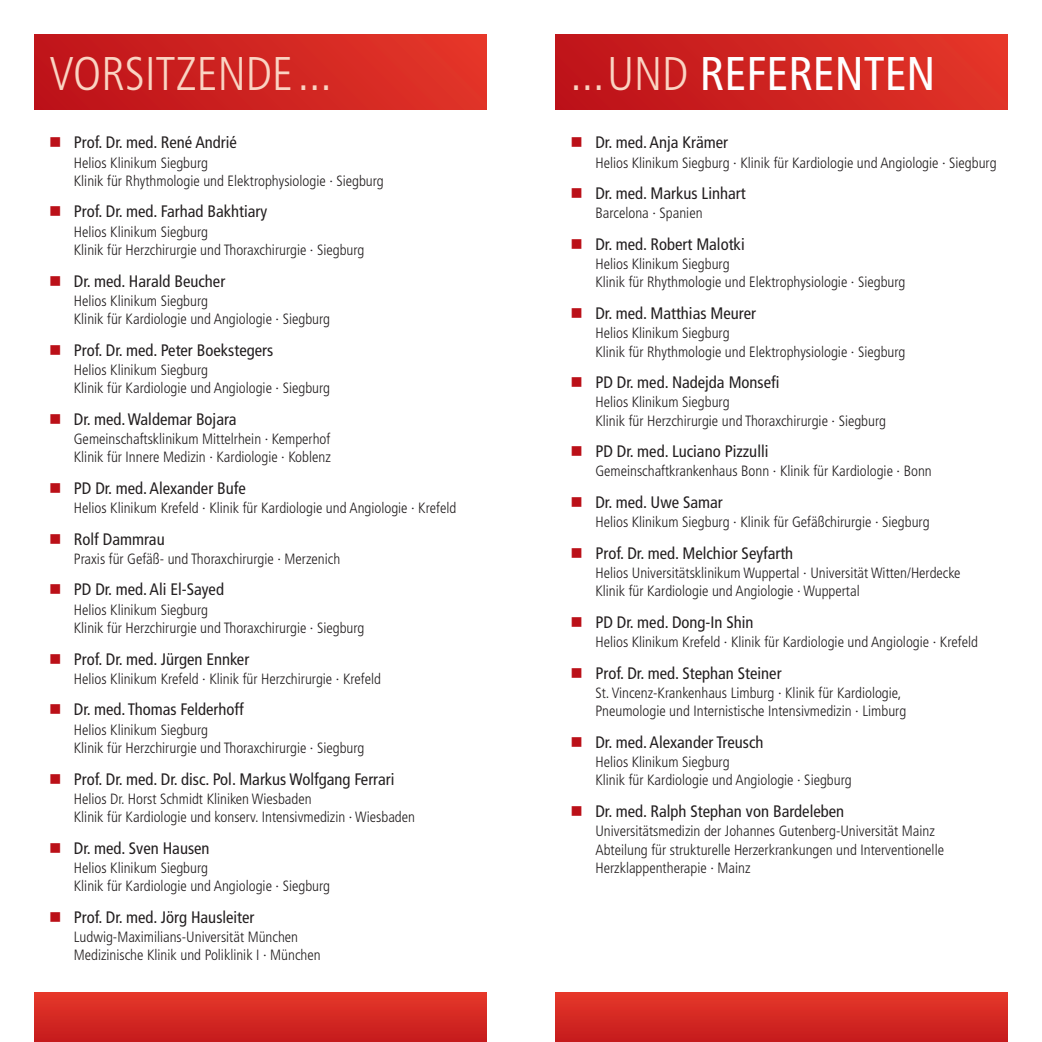
<style>
.page{position:relative;width:1042px;height:1042px;background:#fff}
.page>*{position:absolute;margin:0;border:0;box-sizing:border-box;transform-origin:0 0}
.t1{font:condensed 47.25px "Frutiger LT";color:#fff}
.t2{font:300 condensed 47.25px "Frutiger LT";color:#fad4c3}
.t3{font:condensed 16.62px "Frutiger LT";color:#231f20}
.t4{font:300 condensed 14.88px "Frutiger LT";color:#231f20}
.s1{font-weight:300;color:#fad4c3}
.s2{color:#bb1018}
</style>
<div class="page">
<div style="left:35px;top:35px;width:451px;height:74px;background:linear-gradient(to right,#bd1319,#e33629)"></div>
<div style="left:35px;top:992px;width:451px;height:50px;background:linear-gradient(to bottom,#e6382a,#c51b1d)"></div>
<div style="left:556px;top:35px;width:451px;height:74px;background:linear-gradient(to right,#bd1319,#e33629)"></div>
<div style="left:556px;top:992px;width:451px;height:50px;background:linear-gradient(to bottom,#e6382a,#c51b1d)"></div>
<p class="t2" style="left:50px;top:55px;width:284px">VORSITZENDE...</p>
<p class="t1" style="left:570px;top:55px;width:366px"><span class="s1">...UND</span> REFERENTEN</p>
<p class="t3" style="left:49px;top:136px;width:189px"><span class="s2">■</span> Prof. Dr. med. René Andrié</p>
<p class="t4" style="left:74px;top:156px;width:136px">Helios Klinikum Siegburg</p>
<p class="t4" style="left:74px;top:175px;width:311px">Klinik für Rhythmologie und Elektrophysiologie · Siegburg</p>
<p class="t3" style="left:49px;top:205px;width:220px"><span class="s2">■</span> Prof. Dr. med. Farhad Bakhtiary</p>
<p class="t4" style="left:74px;top:225px;width:136px">Helios Klinikum Siegburg</p>
<p class="t4" style="left:74px;top:244px;width:292px">Klinik für Herzchirurgie und Thoraxchirurgie · Siegburg</p>
<p class="t3" style="left:49px;top:274px;width:178px"><span class="s2">■</span> Dr. med. Harald Beucher</p>
<p class="t4" style="left:74px;top:295px;width:136px">Helios Klinikum Siegburg</p>
<p class="t4" style="left:74px;top:313px;width:258px">Klinik für Kardiologie und Angiologie · Siegburg</p>
<p class="t3" style="left:49px;top:343px;width:226px"><span class="s2">■</span> Prof. Dr. med. Peter Boekstegers</p>
<p class="t4" style="left:74px;top:364px;width:136px">Helios Klinikum Siegburg</p>
<p class="t4" style="left:74px;top:382px;width:258px">Klinik für Kardiologie und Angiologie · Siegburg</p>
<p class="t3" style="left:49px;top:412px;width:189px"><span class="s2">■</span> Dr. med. Waldemar Bojara</p>
<p class="t4" style="left:74px;top:433px;width:258px">Gemeinschaftsklinikum Mittelrhein · Kemperhof</p>
<p class="t4" style="left:74px;top:451px;width:258px">Klinik für Innere Medizin · Kardiologie · Koblenz</p>
<p class="t3" style="left:49px;top:481px;width:198px"><span class="s2">■</span> PD Dr. med. Alexander Bufe</p>
<p class="t4" style="left:74px;top:502px;width:384px">Helios Klinikum Krefeld · Klinik für Kardiologie und Angiologie · Krefeld</p>
<p class="t3" style="left:49px;top:532px;width:117px"><span class="s2">■</span> Rolf Dammrau</p>
<p class="t4" style="left:74px;top:553px;width:268px">Praxis für Gefäß- und Thoraxchirurgie · Merzenich</p>
<p class="t3" style="left:49px;top:583px;width:176px"><span class="s2">■</span> PD Dr. med. Ali El-Sayed</p>
<p class="t4" style="left:74px;top:603px;width:136px">Helios Klinikum Siegburg</p>
<p class="t4" style="left:74px;top:622px;width:292px">Klinik für Herzchirurgie und Thoraxchirurgie · Siegburg</p>
<p class="t3" style="left:49px;top:652px;width:202px"><span class="s2">■</span> Prof. Dr. med. Jürgen Ennker</p>
<p class="t4" style="left:74px;top:673px;width:309px">Helios Klinikum Krefeld · Klinik für Herzchirurgie · Krefeld</p>
<p class="t3" style="left:49px;top:703px;width:196px"><span class="s2">■</span> Dr. med. Thomas Felderhoff</p>
<p class="t4" style="left:74px;top:723px;width:136px">Helios Klinikum Siegburg</p>
<p class="t4" style="left:74px;top:742px;width:292px">Klinik für Herzchirurgie und Thoraxchirurgie · Siegburg</p>
<p class="t3" style="left:49px;top:772px;width:347px"><span class="s2">■</span> Prof. Dr. med. Dr. disc. Pol. Markus Wolfgang Ferrari</p>
<p class="t4" style="left:74px;top:792px;width:239px">Helios Dr. Horst Schmidt Kliniken Wiesbaden</p>
<p class="t4" style="left:74px;top:811px;width:343px">Klinik für Kardiologie und konserv. Intensivmedizin · Wiesbaden</p>
<p class="t3" style="left:49px;top:841px;width:162px"><span class="s2">■</span> Dr. med. Sven Hausen</p>
<p class="t4" style="left:74px;top:862px;width:136px">Helios Klinikum Siegburg</p>
<p class="t4" style="left:74px;top:880px;width:258px">Klinik für Kardiologie und Angiologie · Siegburg</p>
<p class="t3" style="left:49px;top:910px;width:207px"><span class="s2">■</span> Prof. Dr. med. Jörg Hausleiter</p>
<p class="t4" style="left:74px;top:931px;width:226px">Ludwig-Maximilians-Universität München</p>
<p class="t4" style="left:74px;top:949px;width:248px">Medizinische Klinik und Poliklinik I · München</p>
<p class="t3" style="left:570px;top:136px;width:159px"><span class="s2">■</span> Dr. med. Anja Krämer</p>
<p class="t4" style="left:595px;top:156px;width:403px">Helios Klinikum Siegburg · Klinik für Kardiologie und Angiologie · Siegburg</p>
<p class="t3" style="left:570px;top:187px;width:176px"><span class="s2">■</span> Dr. med. Markus Linhart</p>
<p class="t4" style="left:595px;top:207px;width:109px">Barcelona · Spanien</p>
<p class="t3" style="left:570px;top:237px;width:176px"><span class="s2">■</span> Dr. med. Robert Malotki</p>
<p class="t4" style="left:595px;top:258px;width:136px">Helios Klinikum Siegburg</p>
<p class="t4" style="left:595px;top:276px;width:311px">Klinik für Rhythmologie und Elektrophysiologie · Siegburg</p>
<p class="t3" style="left:570px;top:306px;width:187px"><span class="s2">■</span> Dr. med. Matthias Meurer</p>
<p class="t4" style="left:595px;top:327px;width:136px">Helios Klinikum Siegburg</p>
<p class="t4" style="left:595px;top:345px;width:311px">Klinik für Rhythmologie und Elektrophysiologie · Siegburg</p>
<p class="t3" style="left:570px;top:376px;width:210px"><span class="s2">■</span> PD Dr. med. Nadejda Monsefi</p>
<p class="t4" style="left:595px;top:396px;width:136px">Helios Klinikum Siegburg</p>
<p class="t4" style="left:595px;top:414px;width:292px">Klinik für Herzchirurgie und Thoraxchirurgie · Siegburg</p>
<p class="t3" style="left:570px;top:445px;width:199px"><span class="s2">■</span> PD Dr. med. Luciano Pizzulli</p>
<p class="t4" style="left:595px;top:465px;width:338px">Gemeinschaftkrankenhaus Bonn · Klinik für Kardiologie · Bonn</p>
<p class="t3" style="left:570px;top:495px;width:154px"><span class="s2">■</span> Dr. med. Uwe Samar</p>
<p class="t4" style="left:595px;top:516px;width:336px">Helios Klinikum Siegburg · Klinik für Gefäßchirurgie · Siegburg</p>
<p class="t3" style="left:570px;top:546px;width:224px"><span class="s2">■</span> Prof. Dr. med. Melchior Seyfarth</p>
<p class="t4" style="left:595px;top:567px;width:367px">Helios Universitätsklinikum Wuppertal · Universität Witten/Herdecke</p>
<p class="t4" style="left:595px;top:585px;width:266px">Klinik für Kardiologie und Angiologie · Wuppertal</p>
<p class="t3" style="left:570px;top:615px;width:185px"><span class="s2">■</span> PD Dr. med. Dong-In Shin</p>
<p class="t4" style="left:595px;top:636px;width:384px">Helios Klinikum Krefeld · Klinik für Kardiologie und Angiologie · Krefeld</p>
<p class="t3" style="left:570px;top:666px;width:212px"><span class="s2">■</span> Prof. Dr. med. Stephan Steiner</p>
<p class="t4" style="left:595px;top:687px;width:307px">St. Vincenz-Krankenhaus Limburg · Klinik für Kardiologie,</p>
<p class="t4" style="left:595px;top:705px;width:312px">Pneumologie und Internistische Intensivmedizin · Limburg</p>
<p class="t3" style="left:570px;top:735px;width:194px"><span class="s2">■</span> Dr. med. Alexander Treusch</p>
<p class="t4" style="left:595px;top:756px;width:136px">Helios Klinikum Siegburg</p>
<p class="t4" style="left:595px;top:774px;width:258px">Klinik für Kardiologie und Angiologie · Siegburg</p>
<p class="t3" style="left:570px;top:804px;width:275px"><span class="s2">■</span> Dr. med. Ralph Stephan von Bardeleben</p>
<p class="t4" style="left:595px;top:825px;width:341px">Universitätsmedizin der Johannes Gutenberg-Universität Mainz</p>
<p class="t4" style="left:595px;top:843px;width:350px">Abteilung für strukturelle Herzerkrankungen und Interventionelle</p>
<p class="t4" style="left:595px;top:862px;width:157px">Herzklappentherapie · Mainz</p>
</div>
